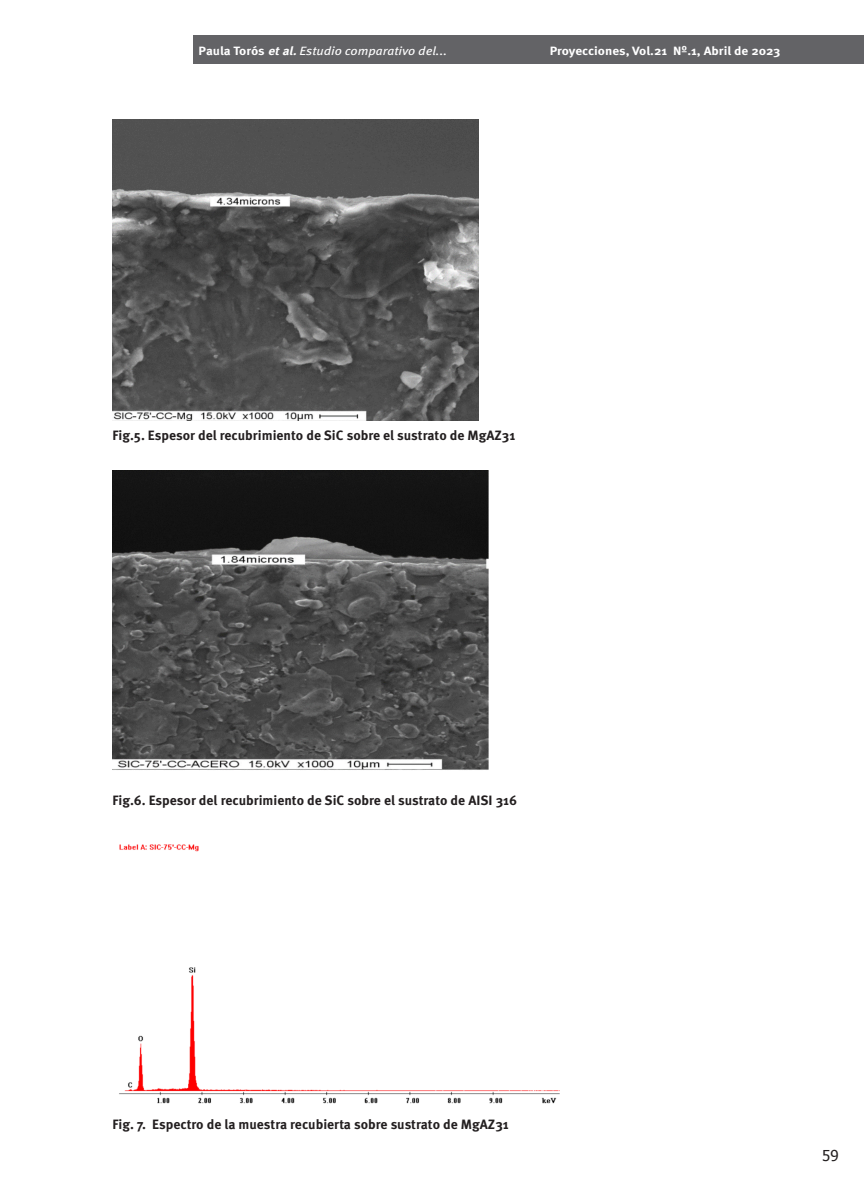
<style>
.page{position:relative;width:864px;height:1204px;background:#fff}
.page>*{position:absolute;margin:0;border:0;box-sizing:border-box;transform-origin:0 0}
.t1{font:15px "Tahoma";color:#231f20}
.t2{font:700 13.5px "Meta Pro";color:#231f20}
.t3{font:italic 12px "Meta Pro";color:#fff;scale:1.1 1}
.t4{font:700 12px "Meta Pro";color:#fff;scale:1.1 1}
.s1{font-weight:700;font-style:normal}
.s2{font-weight:700}
</style>
<div class="page">
<div style="left:193px;top:35px;width:670px;height:28px;background:#636366"></div>
<img style="left:112px;top:119px;width:366px;height:301px">
<img style="left:112px;top:471px;width:376px;height:299px">
<img style="left:119px;top:844px;width:441px;height:260px">
<p class="t3" style="left:198px;top:43px;width:227px"><span class="s1">Paula Torós</span> <span class="s2">etal.</span>Estudio comparativo del...</p>
<p class="t4" style="left:549px;top:43px;width:211px">Proyecciones, Vol.21 Nº.1, Abril de 2023</p>
<p class="t2" style="left:112px;top:427px;width:404px">Fig.5. Espesor del recubrimiento de SiC sobre el sustrato de MgAZ31</p>
<p class="t2" style="left:112px;top:791px;width:406px">Fig.6. Espesor del recubrimiento de SiC sobre el sustrato de AISI 316</p>
<p class="t2" style="left:112px;top:1115px;width:398px">Fig. 7. Espectro de la muestra recubierta sobre sustrato de MgAZ31</p>
<p class="t1" style="left:822px;top:1145px;width:18px">59</p>
</div>
